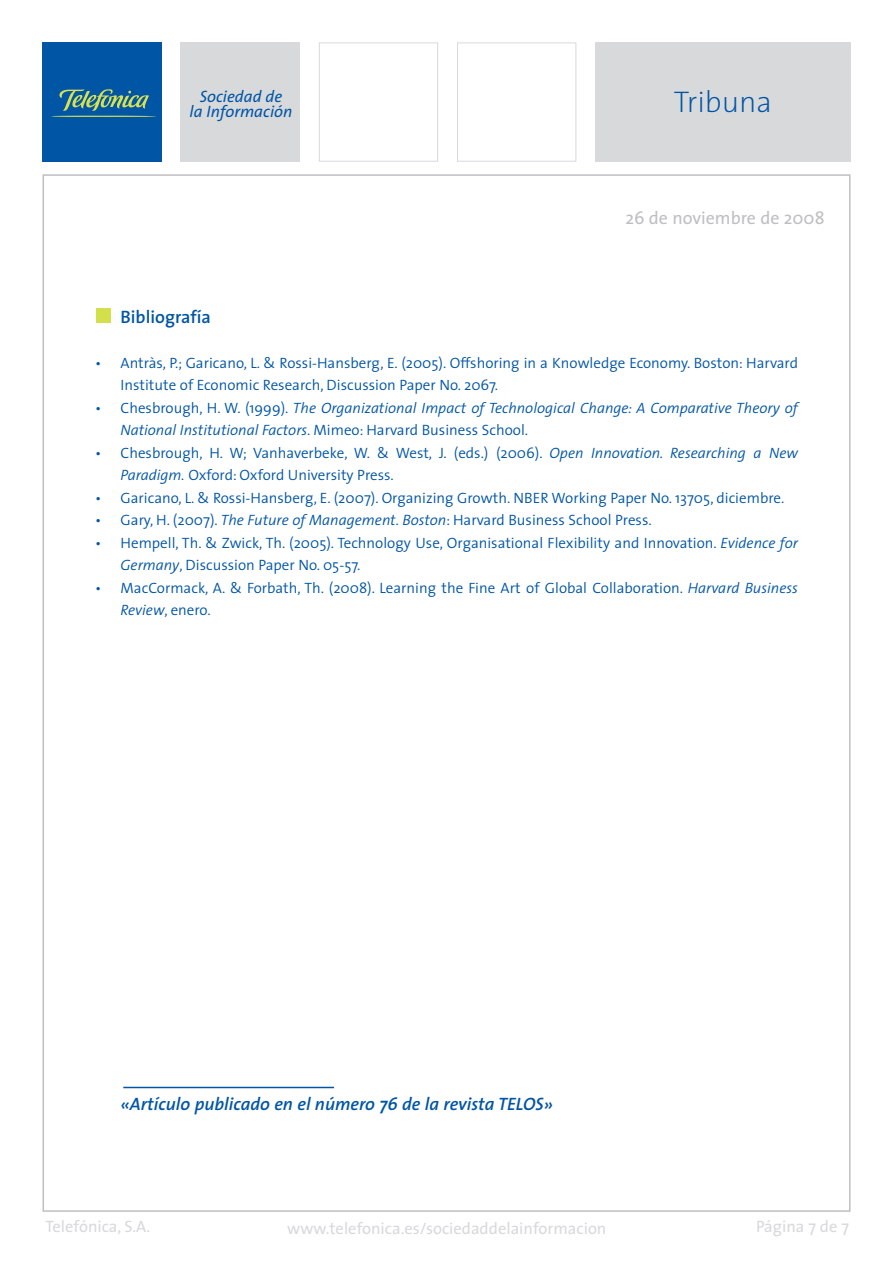
<style>
.page{position:relative;width:893px;height:1263px;background:#fff}
.page>*{position:absolute;margin:0;border:0;box-sizing:border-box;transform-origin:0 0}
.t1{font:200 30px "The Sans";color:#0155a5}
.t2{font:italic 600 18px "The Sans";color:#0155a5}
.t3{font:18px "The Sans";color:#bebfc2}
.t4{font:600 18px "The Sans";color:#0155a5}
.t5{font:16.5px "The Sans";color:#d8d9db}
.t6{font:italic 16.5px/15px "The Sans";color:#0155a5;text-align:center}
.t7{font:300 15px/22.5px "The Sans";color:#0155a5}
.t8{font:italic 300 15px/22.5px "The Sans";color:#0155a5}
.s1{font-style:normal}
.s2{font-style:italic}
</style>
<div class="page">
<div style="left:97px;top:308px;width:14px;height:14px;background:#d4df4c"></div>
<div style="left:43px;top:43px;width:119px;height:119px;background:#0155a5"></div>
<svg style="left:51px;top:89px;width:105px;height:28px"></svg>
<div style="left:181px;top:43px;width:119px;height:119px;background:#d8d9db"></div>
<div style="left:319px;top:43px;width:119px;height:119px;border:1px solid #d8d9db"></div>
<div style="left:457px;top:43px;width:119px;height:119px;border:1px solid #d8d9db"></div>
<div style="left:595px;top:43px;width:255px;height:119px;background:#d8d9db"></div>
<hr style="left:123px;top:1087px;width:211px;height:1px;background:#0155a5">
<p class="t6" style="left:190px;top:90px;width:104px">Sociedad de<br>la Información</p>
<h1 class="t1" style="left:674px;top:90px;width:100px">Tribuna</h1>
<p class="t3" style="left:625px;top:211px;width:201px">26 de noviembre de 2008</p>
<p class="t4" style="left:121px;top:309px;width:92px">Bibliografía</p>
<p class="t7" style="left:121px;top:352px;width:679px;text-indent:-26px">• Antràs, P.; Garicano, L. &amp; Rossi-Hansberg, E. (2005). Offshoring in a Knowledge Economy. Boston: Harvard<br>Institute of Economic Research, Discussion Paper No. 2067.</p>
<p class="t8" style="left:121px;top:398px;width:679px;text-indent:-26px"><span class="s1">• Chesbrough, H. W. (1999).</span> The Organizational Impact of Technological Change: A Comparative Theory of<br>National Institutional Factors<span class="s1">. Mimeo: Harvard Business School.</span></p>
<p class="t7" style="left:121px;top:442px;width:679px;text-indent:-26px">• Chesbrough, H. W; Vanhaverbeke, W. &amp; West, J. (eds.) (2006). <span class="s2">Open Innovation. Researching a New<br>Paradigm.</span> Oxford: Oxford University Press.</p>
<p class="t7" style="left:95px;top:487px;width:691px">• Garicano, L. &amp; Rossi-Hansberg, E. (2007). Organizing Growth. NBER Working Paper No. 13705, diciembre.</p>
<p class="t7" style="left:95px;top:510px;width:558px">• Gary, H. (2007). <span class="s2">The Future of Management. Boston</span>: Harvard Business School Press.</p>
<p class="t7" style="left:121px;top:532px;width:679px;text-indent:-26px">• Hempell, Th. &amp; Zwick, Th. (2005). Technology Use, Organisational Flexibility and Innovation. <span class="s2">Evidence for<br>Germany</span>, Discussion Paper No. 05-57.</p>
<p class="t7" style="left:121px;top:577px;width:679px;text-indent:-26px">• MacCormack, A. &amp; Forbath, Th. (2008). Learning the Fine Art of Global Collaboration. <span class="s2">Harvard Business<br>Review</span>, enero.</p>
<p class="t2" style="left:121px;top:1097px;width:434px">«Artículo publicado en el número 76 de la revista TELOS»</p>
<p class="t5" style="left:46px;top:1220px;width:106px">Telefónica, S.A.</p>
<p class="t5" style="left:287px;top:1222px;width:321px">www.telefonica.es/sociedaddelainformacion</p>
<p class="t5" style="left:756px;top:1220px;width:94px">Página 7 de 7</p>
</div>
